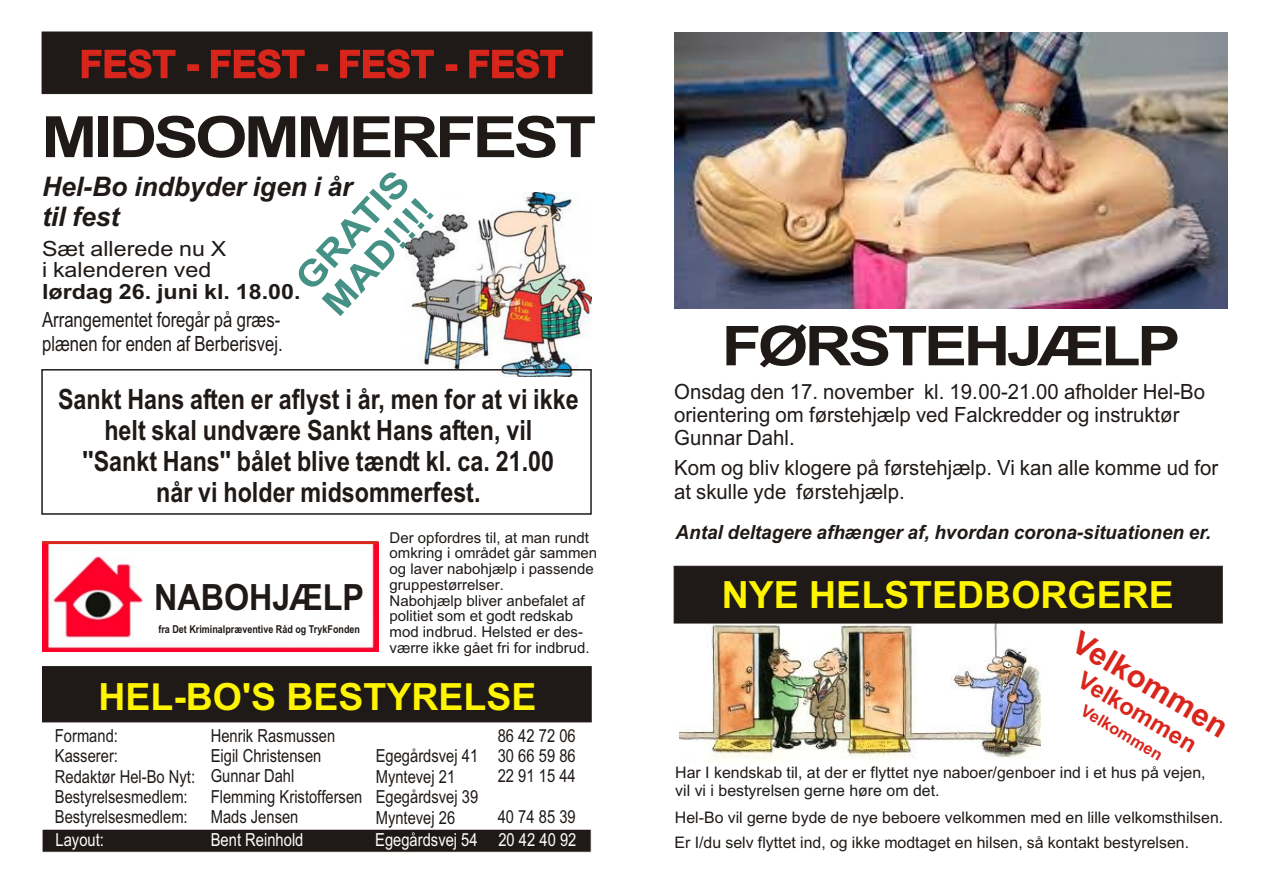
<style>
.page{position:relative;width:1263px;height:894px;background:#fff}
.page>*{position:absolute;margin:0;border:0;box-sizing:border-box;transform-origin:0 0}
.t1{font:700 57px "Arial";letter-spacing:-.055em;color:#1f1a17;scale:1.18 1}
.t2{font:700 54.9px "Arial";letter-spacing:-.055em;color:#1f1a17;scale:1.18 1}
.t3{font:700 37.5px "Arial";color:#fff500}
.t4{font:700 37.5px "Arial";color:#d9261c}
.t5{font:700 36.15px "Arial Narrow";color:#1f1a17;scale:1.09 1}
.t6{font:700 36px/36.9px "Arial";color:#459185;scale:1.11 1}
.t7{font:700 31.5px "Arial";color:#d9261c}
.t8{font:700 28.05px/31.2px "Arial";color:#1f1a17;text-align:center;scale:.83 1}
.t9{font:italic 700 27px/30.2px "Arial";color:#1f1a17}
.t10{font:700 24px "Arial";color:#d9261c}
.t11{font:21px/23.4px "Arial";color:#1f1a17}
.t12{font:21px/23.9px "Arial Narrow";color:#1f1a17}
.t13{font:21px/21.6px "Arial";color:#1f1a17;scale:1.11 1}
.t14{font:700 21px "Arial";color:#1f1a17;scale:1.11 1}
.t15{font:italic 700 19.5px "Arial";color:#1f1a17}
.t16{font:18px/20.4px "Arial Narrow";color:#1f1a17}
.t17{font:18px "Arial Narrow";color:#fff}
.t18{font:700 16.5px "Arial";color:#d9261c}
.t19{font:15.9px/17.7px "Arial";color:#1f1a17}
.t20{font:15px/15.8px "Arial";color:#1f1a17}
.t21{font:700 10.8px "Arial Narrow";color:#1f1a17}
</style>
<div class="page">
<div style="left:42px;top:829px;width:549px;height:23px;background:#1f1a17"></div>
<div style="left:42px;top:666px;width:549px;height:56px;background:#1f1a17;border:1px solid #1f1a17"></div>
<div style="left:42px;top:32px;width:550px;height:62px;background:#1f1a17"></div>
<img style="left:405px;top:193px;width:186px;height:183px">
<img style="left:674px;top:32px;width:553px;height:277px">
<img style="left:679px;top:623px;width:361px;height:139px">
<div style="left:674px;top:566px;width:548px;height:57px;background:#1f1a17;border:1px solid #1f1a17"></div>
<img style="left:42px;top:544px;width:336px;height:107px">
<div style="left:148px;top:617px;width:222px;height:22px;background:#fff"></div>
<div style="left:146px;top:579px;width:223px;height:37px;background:#fff"></div>
<hr style="left:42px;top:541px;width:336px;height:3px;background:#d9261c">
<div style="left:41px;top:369px;width:551px;height:146px;border:2px solid #1f1a17"></div>
<h3 class="t4" style="left:80px;top:50px;width:485px">FEST - FEST - FEST - FEST</h3>
<h1 class="t1" style="left:41px;top:116px;width:472px">MIDSOMMERFEST</h1>
<h3 class="t9" style="left:42px;top:173px;width:312px">Hel-Bo indbyder igen i år til fest</h3>
<h3 class="t6" style="left:291px;top:274px;width:135px;rotate:-47deg">GRATIS<br>MAD!!!!</h3>
<h3 class="t13" style="left:42px;top:240px;width:167px">Sæt allerede nu X i kalenderen ved</h3>
<h3 class="t14" style="left:42px;top:284px;width:234px">lørdag 26. juni kl. 18.00.</h3>
<h3 class="t12" style="left:42px;top:310px;width:242px">Arrangementet foregår på græs&shy;plænen for enden af Berberisvej.</h3>
<h3 class="t8" style="left:58px;top:386px;width:629px">Sankt Hans aften er aflyst i år, men for at vi ikke helt skal undvære Sankt Hans aften, vil<br>''Sankt Hans'' bålet blive tændt kl. ca. 21.00<br>når vi holder midsommerfest.</h3>
<h3 class="t5" style="left:154px;top:583px;width:194px">NABOHJÆLP</h3>
<p class="t21" style="left:158px;top:625px;width:203px">fra Det Kriminalpræventive Råd og TrykFonden</p>
<p class="t20" style="left:390px;top:531px;width:209px">Der opfordres til, at man rundt omkring i området går sammen og laver nabohjælp i passende gruppestørrelser.<br>Nabohjælp bliver anbefalet af politiet som et godt redskab mod indbrud. Helsted er des&shy;værre ikke gået fri for indbrud.</p>
<h3 class="t3" style="left:98px;top:683px;width:440px">HEL-BO'S BESTYRELSE</h3>
<p class="t16" style="left:55px;top:727px;width:142px">Formand:<br>Kasserer:<br>Redaktør Hel-Bo Nyt:<br>Bestyrelsesmedlem:<br>Bestyrelsesmedlem:</p>
<p class="t16" style="left:211px;top:727px;width:153px">Henrik Rasmussen<br>Eigil Christensen<br>Gunnar Dahl<br>Flemming Kristoffersen<br>Mads Jensen</p>
<p class="t16" style="left:376px;top:748px;width:104px">Egegårdsvej 41<br>Myntevej 21<br>Egegårdsvej 39<br>Myntevej 26</p>
<p class="t16" style="left:498px;top:727px;width:79px;text-align:justify">86 42 72 06<br>30 66 59 86<br>22 91 15 44</p>
<p class="t16" style="left:498px;top:808px;width:79px">40 74 85 39</p>
<p class="t17" style="left:56px;top:833px;width:50px">Layout:</p>
<p class="t17" style="left:211px;top:833px;width:94px">Bent Reinhold</p>
<p class="t17" style="left:375px;top:833px;width:203px">Egegårdsvej 54 20 42 40 92</p>
<h2 class="t2" style="left:722px;top:325px;width:390px">FØRSTEHJÆLP</h2>
<h3 class="t11" style="left:674px;top:381px;width:533px">Onsdag den 17. november kl. 19.00-21.00 afholder Hel-Bo orientering om førstehjælp ved Falckredder og instruktør<br>Gunnar Dahl.</h3>
<h3 class="t11" style="left:674px;top:458px;width:546px">Kom og bliv klogere på førstehjælp. Vi kan alle komme ud for at skulle yde førstehjælp.</h3>
<p class="t15" style="left:676px;top:525px;width:537px">Antal deltagere afhænger af, hvordan corona-situationen er.</p>
<h3 class="t3" style="left:722px;top:581px;width:454px">NYE HELSTEDBORGERE</h3>
<h3 class="t7" style="left:1082px;top:629px;width:177px;rotate:31deg">Velkommen</h3>
<h3 class="t10" style="left:1085px;top:670px;width:135px;rotate:31deg">Velkommen</h3>
<p class="t18" style="left:1086px;top:704px;width:93px;rotate:31deg">Velkommen</p>
<p class="t19" style="left:675px;top:765px;width:532px">Har I kendskab til, at der er flyttet nye naboer/genboer ind i et hus på vejen, vil vi i bestyrelsen gerne høre om det.</p>
<p class="t19" style="left:675px;top:810px;width:550px">Hel-Bo vil gerne byde de nye beboere velkommen med en lille velkomsthilsen.</p>
<p class="t19" style="left:675px;top:835px;width:516px">Er I/du selv flyttet ind, og ikke modtaget en hilsen, så kontakt bestyrelsen.</p>
</div>
